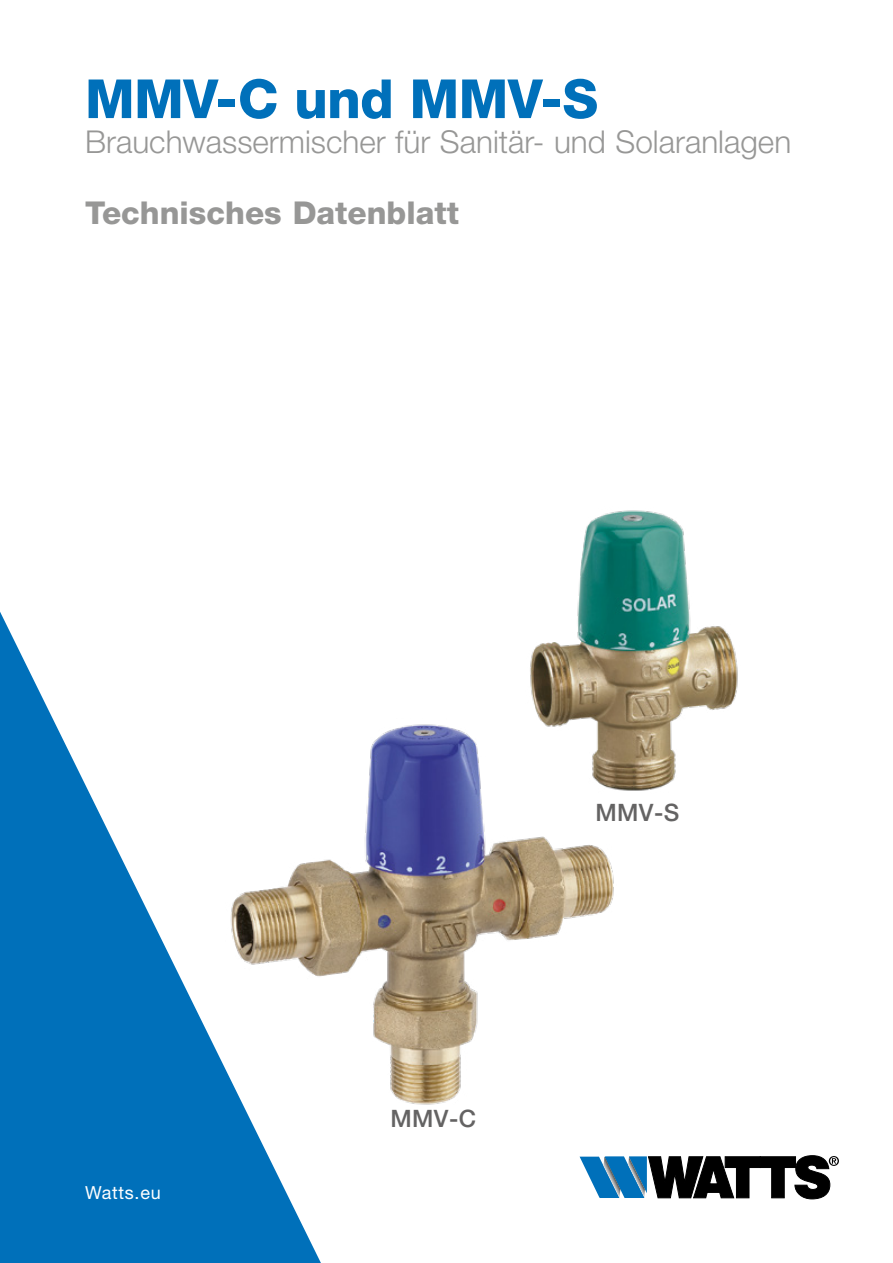
<style>
.page{position:relative;width:893px;height:1263px;background:#fff}
.page>*{position:absolute;margin:0;border:0;box-sizing:border-box;transform-origin:0 0}
.t1{font:800 54px "Helvetica Neue LT Std";letter-spacing:-.01em;color:#0070ba}
.t2{font:300 31.5px "Helvetica Neue LT Std";color:#979796}
.t3{font:800 31.5px "Helvetica Neue LT Std";color:#979796}
.t4{font:500 24px "Helvetica Neue LT Std";letter-spacing:.02em;color:#646363}
.t5{font:18px "Helvetica Neue LT Std";letter-spacing:.04em;color:#fff}
</style>
<div class="page">
<svg style="left:580px;top:1155px;width:259px;height:44px"></svg>
<svg style="left:0;top:612px;width:321px;height:651px;fill:#0070ba"></svg>
<img style="left:530px;top:510px;width:208px;height:281px">
<img style="left:225px;top:719px;width:392px;height:391px">
<h1 class="t1" style="left:85px;top:67px;width:514px">MMV-C und MMV-S</h1>
<p class="t2" style="left:85px;top:122px;width:708px">Brauchwassermischer für Sanitär- und Solaranlagen</p>
<p class="t3" style="left:85px;top:194px;width:375px">Technisches Datenblatt</p>
<p class="t5" style="left:85px;top:1182px;width:77px">Watts.eu</p>
<p class="t4" style="left:390px;top:1104px;width:87px">MMV-C</p>
<p class="t4" style="left:595px;top:798px;width:86px">MMV-S</p>
</div>
